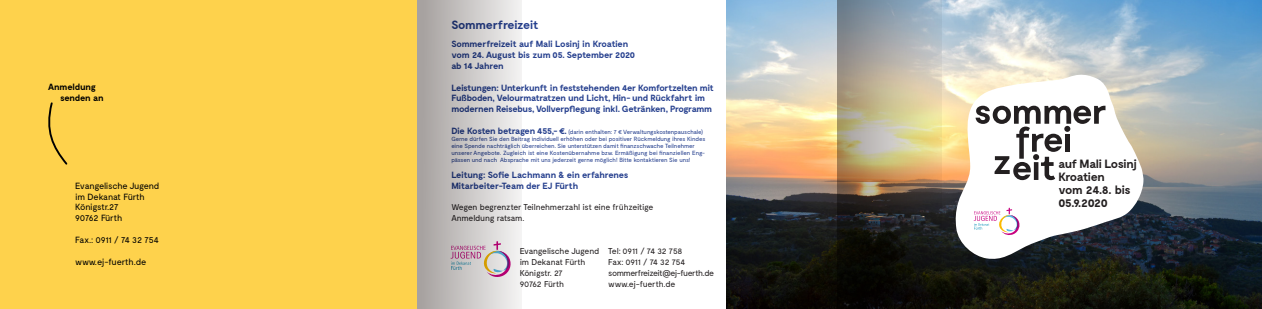
<style>
.page{position:relative;width:1262px;height:309px;background:#fff}
.page>*{position:absolute;margin:0;border:0;box-sizing:border-box;transform-origin:0 0}
.t1{font:700 12px/13px "Moderat";letter-spacing:-.035em;color:#231f20}
.t2{font:700 12px "Moderat";letter-spacing:-.03em;color:#253f8e}
.t3{font:700 9px/10.9px "Moderat";letter-spacing:-.035em;color:#253f8e}
.t4{font:9px/10.9px "Moderat";letter-spacing:-.025em;color:#000}
.t5{font:700 9px/10.9px "Moderat";letter-spacing:-.025em;color:#000}
.t6{font:8.5px/10.9px "Moderat";letter-spacing:-.03em;color:#231f20}
.t7{font:6px/7px "Moderat";letter-spacing:-.025em;color:#253f8e}
.s1{font-weight:700;font-size:9px}
</style>
<div class="page">
<div style="left:0;top:0;width:417px;height:309px;background:#fed24c"></div>
<img style="left:726px;top:0;width:535px;height:309px">
<svg style="left:48px;top:102px;width:20px;height:63px"></svg>
<svg style="left:955px;top:74px;width:188px;height:187px"></svg>
<svg style="left:973px;top:208px;width:47px;height:28px"></svg>
<svg style="left:975px;top:106px;width:130px;height:74px"></svg>
<img style="left:836px;top:0;width:105px;height:309px">
<div style="left:417px;top:0;width:105px;height:309px;background:linear-gradient(to right,#a39e9c,#f2f0f0)"></div>
<h2 class="t5" style="left:60px;top:82px;width:45px;text-indent:-12px">Anmeldung senden an</h2>
<h2 class="t4" style="left:75px;top:180px;width:86px">Evangelische Jugend im Dekanat Fürth<br>Königstr.27<br>90762 Fürth</h2>
<h2 class="t4" style="left:75px;top:235px;width:85px">Fax.: 0911 / 74 32 754</h2>
<h2 class="t4" style="left:75px;top:257px;width:73px">www.ej-fuerth.de</h2>
<h1 class="t2" style="left:451px;top:18px;width:89px">Sommerfreizeit</h1>
<h2 class="t3" style="left:451px;top:39px;width:185px">Sommerfreizeit auf Mali Losinj in Kroatien vom 24. August bis zum 05. September 2020 ab 14 Jahren</h2>
<h2 class="t3" style="left:451px;top:82px;width:264px">Leistungen: Unterkunft in feststehenden 4er Komfortzelten mit<br>Fußboden, Velourmatratzen und Licht, Hin- und Rückfahrt im modernen Reisebus, Vollverpflegung inkl. Getränken, Programm</h2>
<p class="t7" style="left:451px;top:129px;width:255px"><span class="s1">Die Kosten betragen 455,- €.</span> (darin enthalten: 7 € Verwaltungskostenpauschale)<br>Gerne dürfen Sie den Beitrag individuell erhöhen oder bei positiver Rückmeldung ihres Kindes eine Spende nachträglich überreichen. Sie unterstützen damit finanzschwache Teilnehmer unserer Angebote. Zugleich ist eine Kostenübernahme bzw. Ermäßigung bei finanziellen Eng&shy;pässen und nach Absprache mit uns jederzeit gerne möglich! Bitte kontaktieren Sie uns!</p>
<h2 class="t3" style="left:451px;top:169px;width:179px">Leitung: Sofie Lachmann &amp; ein erfahrenes<br>Mitarbeiter-Team der EJ Fürth</h2>
<h3 class="t6" style="left:451px;top:202px;width:204px">Wegen begrenzter Teilnehmerzahl ist eine frühzeitige<br>Anmeldung ratsam.</h3>
<h3 class="t6" style="left:519px;top:246px;width:81px">Evangelische Jugend im Dekanat Fürth<br>Königstr. 27<br>90762 Fürth</h3>
<h3 class="t6" style="left:608px;top:246px;width:107px">Tel: 0911 / 74 32 758<br>Fax: 0911 / 74 32 754 sommerfreizeit@ej-fuerth.de www.ej-fuerth.de</h3>
<h1 class="t1" style="left:1058px;top:158px;width:80px">auf Mali Losinj<br>Kroatien<br>vom 24.8. bis<br>05.9.2020</h1>
</div>
